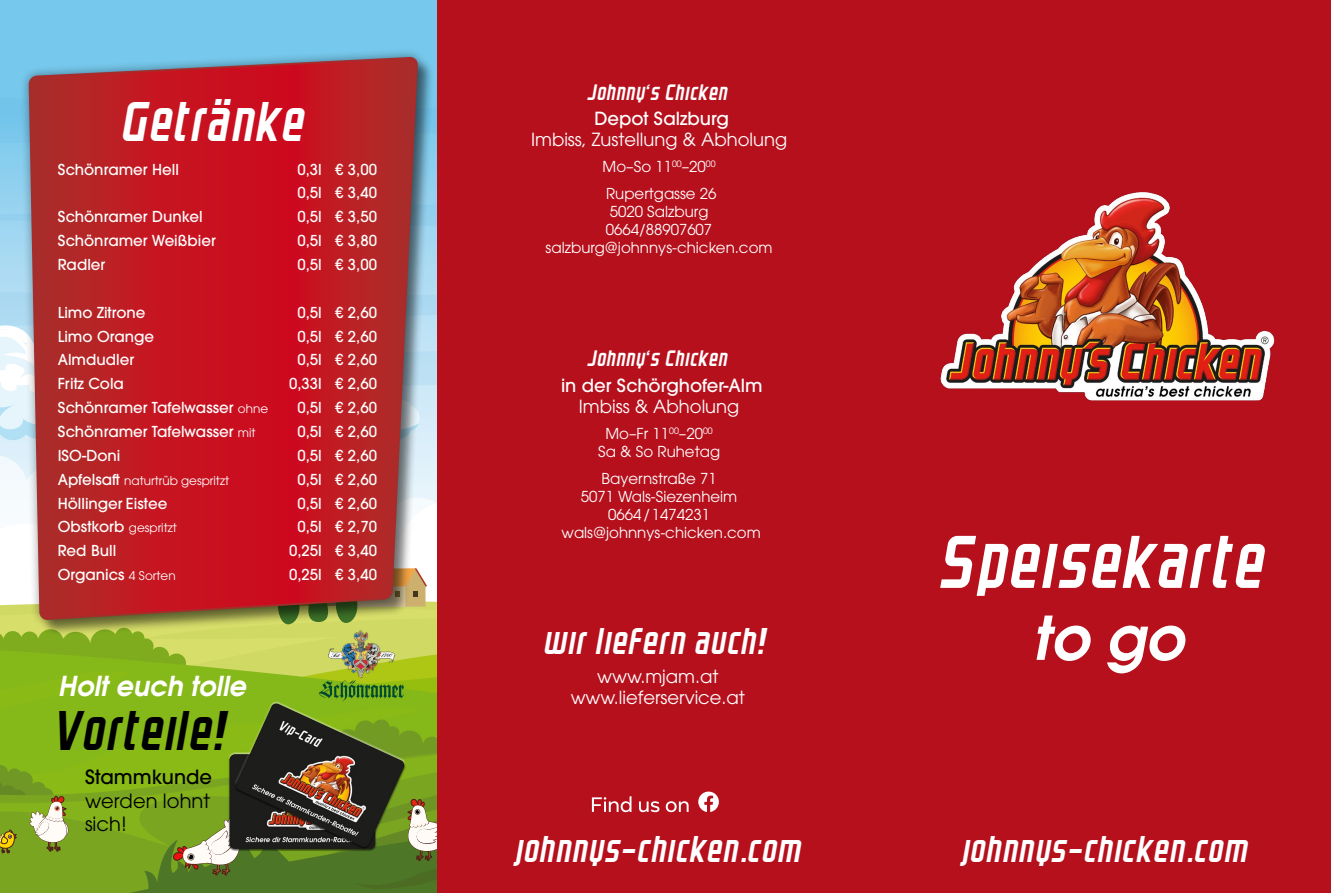
<style>
.page{position:relative;width:1331px;height:893px;background:#fff}
.page>*{position:absolute;margin:0;border:0;box-sizing:border-box;transform-origin:0 0}
.t1{font:italic 60px "GRAYSTROKE";color:#fff}
.t2{font:italic 600 60px "Avant Garde";color:#fff}
.t3{font:italic 45px "GRAYSTROKE";color:#000}
.t4{font:italic 45px "GRAYSTROKE";color:#fff}
.t5{font:italic 30px "GRAYSTROKE";color:#fff}
.t6{font:italic 600 27px "Avant Garde";color:#fff}
.t7{font:19.5px/23.4px "ITC Avant Garde Pro";color:#000}
.t8{font:500 19.5px "ITC Avant Garde Pro";color:#000}
.t9{font:18px/21px "ITC Avant Garde Pro";color:#fff;text-align:center}
.t10{font:500 18px "ITC Avant Garde Pro";color:#fff}
.t11{font:italic 18px "GRAYSTROKE";color:#fff}
.t12{font:500 15px/23.9px "ITC Avant Garde Pro";color:#fff}
.t13{font:15px/18px "ITC Avant Garde Pro";color:#fff;text-align:center}
.t14{font:12px "ITC Avant Garde Pro";color:#fff}
.s1{font-weight:400;font-size:12px}
.s2{font-weight:500;font-size:15px}
</style>
<div class="page">
<svg style="left:0;top:0;width:438px;height:291px;background:#7ac9ec"></svg>
<svg style="left:0;top:291px;width:438px;height:154px"></svg>
<svg style="left:0;top:182px;width:438px;height:57px;background:#98cce8"></svg>
<svg style="left:0;top:92px;width:438px;height:57px;background:#78bfe2"></svg>
<div style="left:438px;top:0;width:893px;height:893px;background:#b6101d"></div>
<img style="left:940px;top:192px;width:335px;height:209px">
<div style="left:19px;top:48px;width:408px;height:581px;background:#000;opacity:.39"></div>
<svg style="left:30px;top:58px;width:389px;height:510px;background:#bc232c"></svg>
<svg style="left:0;top:568px;width:438px;height:325px;background:#949831"></svg>
<img style="left:326px;top:629px;width:70px;height:50px">
<img style="left:177px;top:698px;width:251px;height:157px">
<svg style="left:592px;top:796px;width:39px;height:16px"></svg>
<svg style="left:639px;top:801px;width:20px;height:11px"></svg>
<svg style="left:666px;top:801px;width:23px;height:11px"></svg>
<svg style="left:698px;top:792px;width:21px;height:20px"></svg>
<h2 class="t4" style="left:126px;top:90px;width:185px">Getränke</h2>
<p class="t12" style="left:58px;top:157px;width:123px">Schönramer Hell</p>
<p class="t12" style="left:297px;top:157px;width:81px">0,3l € 3,00<br>0,5l € 3,40</p>
<p class="t12" style="left:58px;top:205px;width:146px">Schönramer Dunkel</p>
<p class="t12" style="left:297px;top:205px;width:81px">0,5l € 3,50</p>
<p class="t12" style="left:58px;top:229px;width:160px">Schönramer Weißbier</p>
<p class="t12" style="left:297px;top:229px;width:81px">0,5l € 3,80</p>
<p class="t12" style="left:58px;top:252px;width:49px">Radler</p>
<p class="t12" style="left:297px;top:252px;width:81px">0,5l € 3,00</p>
<p class="t12" style="left:58px;top:300px;width:89px">Limo Zitrone</p>
<p class="t12" style="left:297px;top:300px;width:81px">0,5l € 2,60</p>
<p class="t12" style="left:58px;top:324px;width:98px">Limo Orange</p>
<p class="t12" style="left:297px;top:324px;width:81px">0,5l € 2,60</p>
<p class="t12" style="left:58px;top:348px;width:78px">Almdudler</p>
<p class="t12" style="left:297px;top:348px;width:81px">0,5l € 2,60</p>
<p class="t12" style="left:58px;top:372px;width:68px">Fritz Cola</p>
<p class="t12" style="left:289px;top:372px;width:89px">0,33l € 2,60</p>
<p class="t12" style="left:58px;top:396px;width:212px">Schönramer Tafelwasser <span class="s1">ohne</span></p>
<p class="t12" style="left:297px;top:396px;width:81px">0,5l € 2,60</p>
<p class="t12" style="left:58px;top:419px;width:199px">Schönramer Tafelwasser <span class="s1">mit</span></p>
<p class="t12" style="left:297px;top:419px;width:81px">0,5l € 2,60</p>
<p class="t12" style="left:58px;top:443px;width:64px">ISO-Doni</p>
<p class="t12" style="left:297px;top:443px;width:81px">0,5l € 2,60</p>
<p class="t14" style="left:58px;top:473px;width:173px"><span class="s2">Apfelsaft</span> naturtrüb gespritzt</p>
<p class="t12" style="left:297px;top:467px;width:81px">0,5l € 2,60</p>
<p class="t12" style="left:58px;top:491px;width:111px">Höllinger Eistee</p>
<p class="t12" style="left:297px;top:491px;width:81px">0,5l € 2,60</p>
<p class="t14" style="left:58px;top:521px;width:121px"><span class="s2">Obstkorb</span> gespritzt</p>
<p class="t12" style="left:297px;top:515px;width:81px">0,5l € 2,70</p>
<p class="t12" style="left:58px;top:539px;width:60px">Red Bull</p>
<p class="t12" style="left:289px;top:539px;width:89px">0,25l € 3,40</p>
<p class="t12" style="left:58px;top:563px;width:119px">Organics <span class="s1">4 Sorten</span></p>
<p class="t12" style="left:289px;top:563px;width:89px">0,25l € 3,40</p>
<h3 class="t6" style="left:58px;top:669px;width:189px">Holt euch tolle</h3>
<h2 class="t3" style="left:58px;top:699px;width:175px">Vorteile!</h2>
<h3 class="t8" style="left:85px;top:764px;width:129px">Stammkunde</h3>
<h3 class="t7" style="left:85px;top:788px;width:127px">werden lohnt sich!</h3>
<p class="t11" style="left:589px;top:79px;width:142px">Johnny‘s Chicken</p>
<p class="t10" style="left:594px;top:107px;width:136px">Depot Salzburg</p>
<p class="t9" style="left:531px;top:129px;width:257px">Imbiss, Zustellung &amp; Abholung</p>
<p class="t13" style="left:603px;top:153px;width:115px;line-height:26.5px;text-align:left">Mo–So 11<sup>00</sup>–20<sup>00<br></sup>Rupertgasse 26</p>
<p class="t13" style="left:546px;top:202px;width:228px">5020 Salzburg<br>0664/88907607 salzburg@johnnys-chicken.com</p>
<p class="t11" style="left:589px;top:346px;width:142px">Johnny‘s Chicken</p>
<p class="t10" style="left:561px;top:374px;width:203px">in der Schörghofer-Alm</p>
<p class="t9" style="left:579px;top:395px;width:162px">Imbiss &amp; Abholung</p>
<p class="t13" style="left:598px;top:424px;width:123px">Mo–Fr 11<sup>00</sup>–20<sup>00<br></sup>Sa &amp; So Ruhetag</p>
<p class="t13" style="left:562px;top:469px;width:201px">Bayernstraße 71<br>5071 Wals-Siezenheim<br>0664/1474231 wals@johnnys-chicken.com</p>
<h3 class="t5" style="left:546px;top:620px;width:225px">wir liefern auch!</h3>
<p class="t9" style="left:571px;top:666px;width:176px">www.mjam.at www.lieferservice.at</p>
<h1 class="t1" style="left:945px;top:520px;width:327px">Speisekarte</h1>
<h1 class="t2" style="left:1032px;top:598px;width:153px">to go</h1>
<h3 class="t5" style="left:518px;top:828px;width:288px">johnnys-chicken.com</h3>
<h3 class="t5" style="left:964px;top:828px;width:288px">johnnys-chicken.com</h3>
</div>
